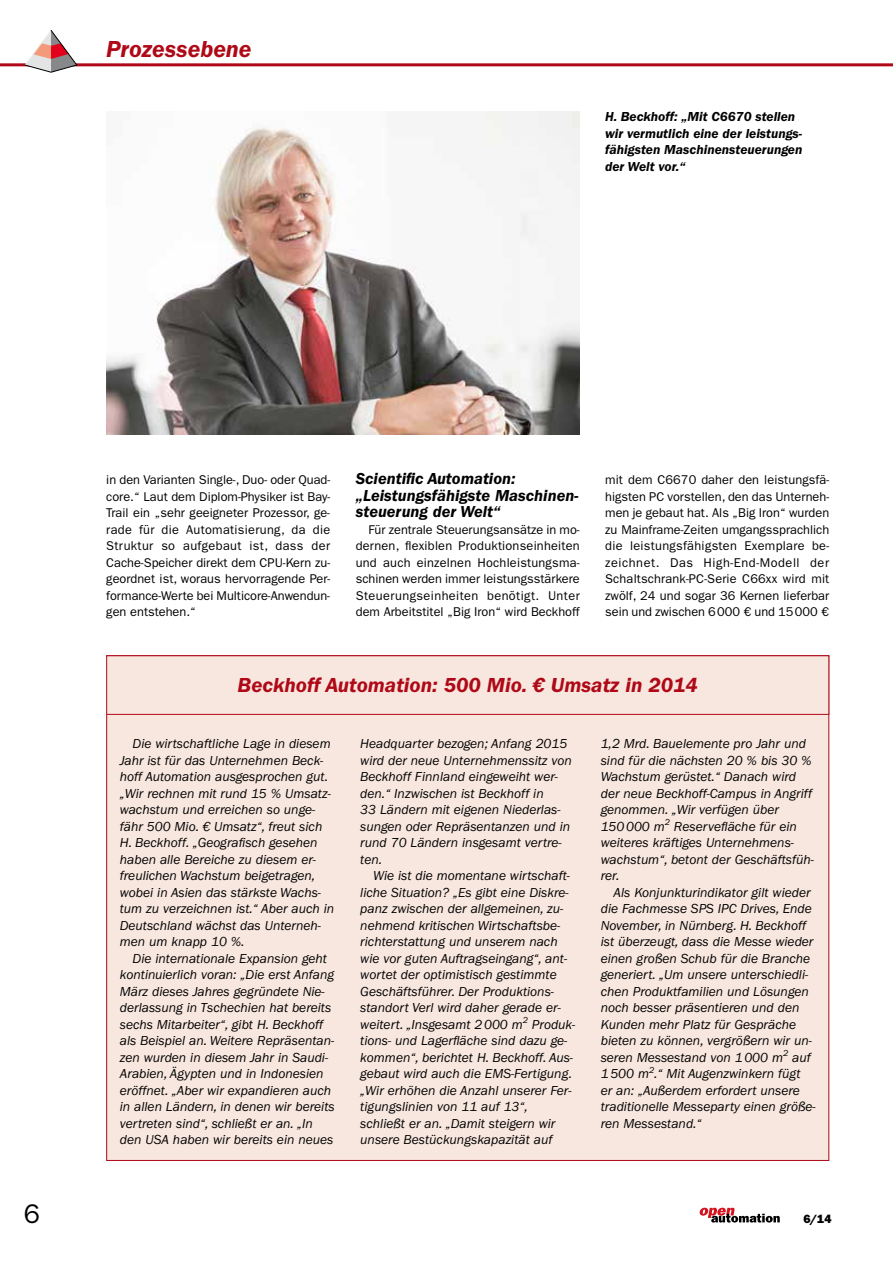
<style>
.page{position:relative;width:893px;height:1263px;background:#fff}
.page>*{position:absolute;margin:0;border:0;box-sizing:border-box;transform-origin:0 0}
.t1{font:27px "ITC Franklin Gothic Std";color:#000}
.t2{font:italic 600 24px "ITC Franklin Gothic Std";letter-spacing:-.005em;color:#af0917}
.t3{font:italic 600 21px "ITC Franklin Gothic Std";color:#af0917}
.t4{font:italic 600 16.5px/16.5px "ITC Franklin Gothic Std";color:#000}
.t5{font:italic 13.5px/16.5px "ITC Franklin Gothic Std";color:#000}
.t6{font:italic 600 13.5px/16.5px "ITC Franklin Gothic Std";color:#000}
.t7{font:12.75px/16.5px "ITC Franklin Gothic Std";color:#000;text-align:justify}
.t8{font:12px "ITC Franklin Gothic Std Hvy";color:#000}
</style>
<div class="page">
<hr style="left:0;top:63px;width:893px;height:3px;background:#af0917">
<svg style="left:24px;top:30px;width:54px;height:43px"></svg>
<svg style="left:699px;top:1208px;width:81px;height:14px"></svg>
<div style="left:107px;top:656px;width:722px;height:504px;background:#f8e7df"></div>
<div style="left:106px;top:655px;width:723px;height:60px;border:1px solid #af0917"></div>
<img style="left:106px;top:111px;width:474px;height:324px">
<h2 class="t2" style="left:106px;top:36px;width:147px">Prozessebene</h2>
<p class="t6" style="left:605px;top:109px;width:199px">H. Beckhoff: „Mit C6670 stellen wir vermutlich eine der leistungs&shy;fähigsten Maschinensteuerungen der Welt vor.“</p>
<p class="t7" style="left:106px;top:472px;width:225px">in den Varianten Single-, Duo- oder Quad&shy;core.“ Laut dem Diplom-Physiker ist Bay-Trail ein „sehr geeigneter Prozessor, ge&shy;rade für die Automatisierung, da die Struktur so aufgebaut ist, dass der Cache-Speicher direkt dem CPU-Kern zu&shy;geordnet ist, woraus hervorragende Per&shy;formance-Werte bei Multicore-Anwendun&shy;gen entstehen.“</p>
<p class="t4" style="left:356px;top:471px;width:224px">Scientific Automation: „Leistungsfähigste Maschinen&shy;steuerung der Welt“</p>
<p class="t7" style="left:356px;top:521px;width:225px;text-indent:13px">Für zentrale Steuerungsansätze in mo&shy;dernen, flexiblen Produktionseinheiten und auch einzelnen Hochleistungsma&shy;schinen werden immer leistungsstärkere Steuerungseinheiten benötigt. Unter dem Arbeitstitel „Big Iron“ wird Beckhoff</p>
<p class="t7" style="left:605px;top:472px;width:226px">mit dem C6670 daher den leistungsfä&shy;higsten PC vorstellen, den das Unterneh&shy;men je gebaut hat. Als „Big Iron“ wurden zu Mainframe-Zeiten umgangssprachlich die leistungsfähigsten Exemplare be&shy;zeichnet. Das High-End-Modell der Schaltschrank-PC-Serie C66xx wird mit zwölf, 24 und sogar 36 Kernen lieferbar sein und zwischen 6000 € und 15000 €</p>
<h3 class="t3" style="left:238px;top:673px;width:462px">Beckhoff Automation: 500 Mio. € Umsatz in 2014</h3>
<p class="t5" style="left:120px;top:736px;width:216px;text-indent:13px">Die wirtschaftliche Lage in diesem Jahr ist für das Unternehmen Beck&shy;hoff Automation ausgesprochen gut. „Wir rechnen mit rund 15 % Umsatz&shy;wachstum und erreichen so unge&shy;fähr 500 Mio. € Umsatz“, freut sich H. Beckhoff. „Geografisch gesehen haben alle Bereiche zu diesem er&shy;freulichen Wachstum beigetragen, wobei in Asien das stärkste Wachs&shy;tum zu verzeichnen ist.“ Aber auch in Deutschland wächst das Unterneh&shy;men um knapp 10 %.</p>
<p class="t5" style="left:120px;top:950px;width:216px;text-indent:13px">Die internationale Expansion geht kontinuierlich voran: „Die erst Anfang März dieses Jahres gegründete Nie&shy;derlassung in Tschechien hat bereits sechs Mitarbeiter“, gibt H. Beckhoff als Beispiel an. Weitere Repräsentan&shy;zen wurden in diesem Jahr in Saudi-Arabien, Ägypten und in Indonesien eröffnet. „Aber wir expandieren auch in allen Ländern, in denen wir bereits vertreten sind“, schließt er an. „In den USA haben wir bereits ein neues</p>
<p class="t5" style="left:360px;top:736px;width:213px">Headquarter bezogen; Anfang 2015 wird der neue Unternehmenssitz von<br>Beckhoff Finnland eingeweiht wer&shy;den.“ Inzwischen ist Beckhoff in<br>33 Ländern mit eigenen Niederlas&shy;sungen oder Repräsentanzen und in rund 70 Ländern insgesamt vertre&shy;ten.</p>
<p class="t5" style="left:360px;top:868px;width:217px;text-indent:13px">Wie ist die momentane wirtschaft&shy;liche Situation? „Es gibt eine Diskre&shy;panz zwischen der allgemeinen, zu&shy;nehmend kritischen Wirtschaftsbe&shy;richterstattung und unserem nach wie vor guten Auftragseingang“, ant&shy;wortet der optimistisch gestimmte Geschäftsführer. Der Produktions&shy;standort Verl wird daher gerade er&shy;weitert. „Insgesamt 2000 m<sup>2</sup> Produk&shy;tions- und Lagerfläche sind dazu ge&shy;kommen“, berichtet H. Beckhoff. Aus&shy;gebaut wird auch die EMS-Fertigung. „Wir erhöhen die Anzahl unserer Fer&shy;tigungslinien von 11 auf 13“, schließt er an. „Damit steigern wir unsere Bestückungskapazität auf</p>
<p class="t5" style="left:601px;top:736px;width:215px">1,2 Mrd. Bauelemente pro Jahr und sind für die nächsten 20 % bis 30 %<br>Wachstum gerüstet.“ Danach wird der neue Beckhoff-Campus in Angriff genommen. „Wir verfügen über<br>150000 m<sup>2</sup> Reservefläche für ein weiteres kräftiges Unternehmens&shy;wachstum“, betont der Geschäftsfüh&shy;rer.</p>
<p class="t5" style="left:601px;top:884px;width:216px;text-indent:13px">Als Konjunkturindikator gilt wieder die Fachmesse SPS IPC Drives, Ende November, in Nürnberg. H. Beckhoff ist überzeugt, dass die Messe wieder einen großen Schub für die Branche generiert. „Um unsere unterschiedli&shy;chen Produktfamilien und Lösungen noch besser präsentieren und den Kunden mehr Platz für Gespräche bieten zu können, vergrößern wir un&shy;seren Messestand von 1000 m<sup>2</sup> auf 1500 m<sup>2</sup>.“ Mit Augenzwinkern fügt<br>er an: „Außerdem erfordert unsere traditionelle Messeparty einen größe&shy;ren Messestand.“</p>
<h1 class="t1" style="left:24px;top:1199px;width:18px">6</h1>
<p class="t8" style="left:803px;top:1211px;width:30px">6/14</p>
</div>
